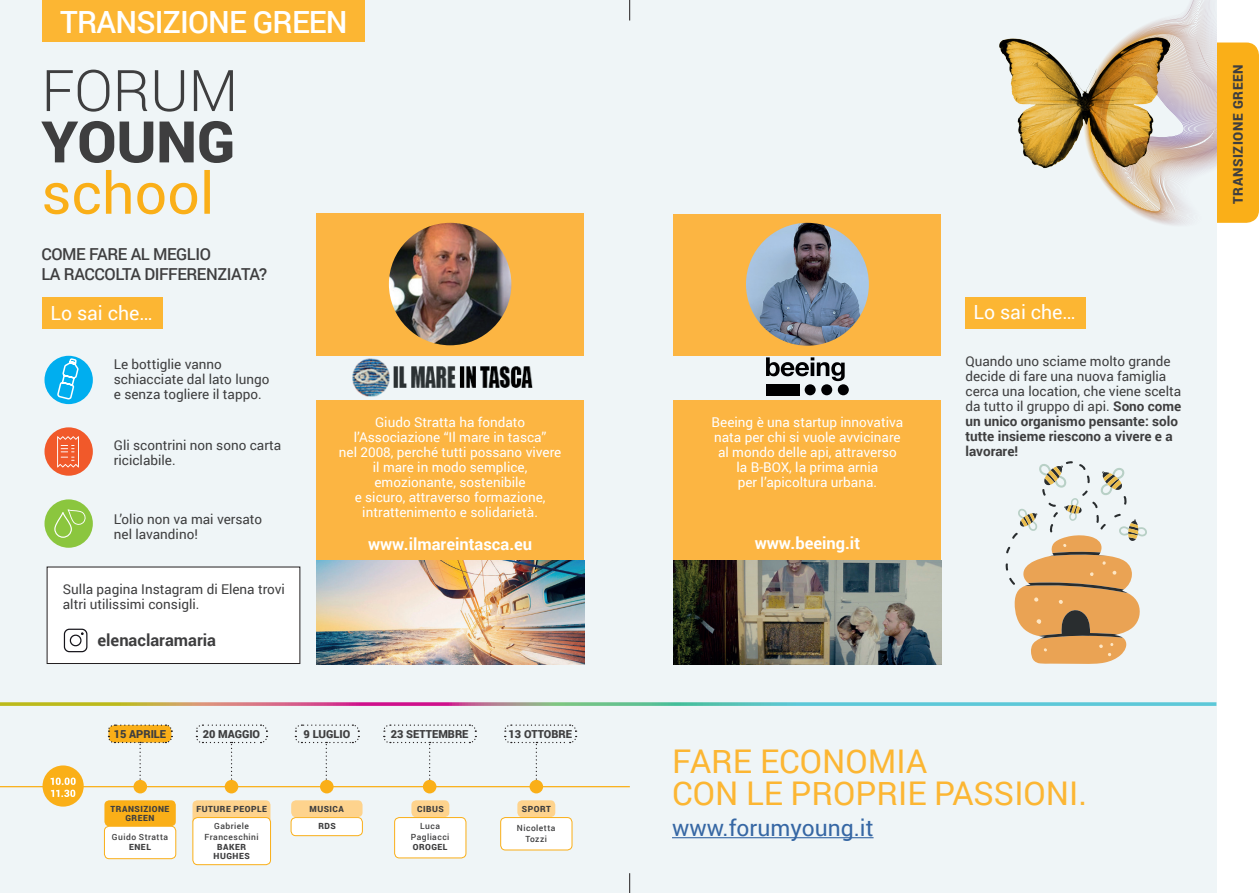
<style>
.page{position:relative;width:1259px;height:893px;background:#fff}
.page>*{position:absolute;margin:0;border:0;box-sizing:border-box;transform-origin:0 0}
.t1{font:32.7px/32.4px "Roboto";color:#fcb633}
.t2{font:500 30.6px "Roboto";letter-spacing:-.025em;color:#fff}
.t3{font:22.8px "Roboto";color:#3667a4}
.t4{font:19.5px "Roboto";color:#fff}
.t5{font:500 16.5px/19.8px "Roboto";letter-spacing:-.025em;color:#3e3e3f}
.t6{font:700 16.5px "Roboto";color:#fff}
.t7{font:700 16.5px "Roboto";color:#3e3e3f}
.t8{font:13.5px/15px "Roboto";color:#3e3e3f}
.t9{font:13.5px/15px "Roboto";color:#fff;text-align:center}
.t10{font:900 13.35px "Roboto";letter-spacing:.05em;color:#3e3e3f}
.t11{font:900 10.95px "Roboto";color:#3e3e3f}
.t12{font:900 8.4px/8.4px "Roboto";letter-spacing:.06em;color:#3e3e3f;text-align:center}
.t13{font:500 8.4px/10.5px "Roboto";letter-spacing:.055em;color:#3e3e3f;text-align:center}
.s1{font-weight:700}
</style>
<div class="page">
<div style="left:1192px;top:43px;width:67px;height:180px;background:#faaf18;border-radius:13px"></div>
<div style="left:0;top:0;width:1216px;height:893px;background:#eff5f7"></div>
<svg style="left:629px;top:0;width:1px;height:21px"></svg>
<svg style="left:0;top:702px;width:1216px;height:4px;background:#95a9a2"></svg>
<svg style="left:629px;top:873px;width:1px;height:20px"></svg>
<img style="left:999px;top:38px;width:84px;height:131px">
<svg style="left:1083px;top:1px;width:133px;height:224px"></svg>
<svg style="left:44px;top:170px;width:166px;height:44px"></svg>
<svg style="left:41px;top:121px;width:191px;height:42px"></svg>
<svg style="left:47px;top:70px;width:186px;height:42px"></svg>
<hr style="left:672px;top:837px;width:201px;height:1px;background:#3667a4">
<svg style="left:107px;top:724px;width:66px;height:60px"></svg>
<hr style="left:0;top:786px;width:630px;height:1px;background:#faaf18">
<div style="left:225px;top:780px;width:13px;height:13px;background:#faaf18;border-radius:50%"></div>
<div style="left:133px;top:780px;width:14px;height:13px;background:#faaf18;border-radius:50%"></div>
<div style="left:320px;top:780px;width:13px;height:13px;background:#faaf18;border-radius:50%"></div>
<div style="left:104px;top:800px;width:72px;height:26px;background:#faaf18;border-radius:5px"></div>
<div style="left:104px;top:826px;width:72px;height:33px;background:#fff;border-radius:5px"></div>
<div style="left:104px;top:826px;width:72px;height:33px;border:1px solid #faaf18;border-radius:5px"></div>
<div style="left:192px;top:800px;width:78px;height:26px;background:#fed38d;border-radius:5px"></div>
<div style="left:411px;top:800px;width:38px;height:17px;background:#fed38d;border-radius:5px"></div>
<div style="left:193px;top:817px;width:77px;height:48px;background:#fff;border-radius:5px"></div>
<div style="left:192px;top:817px;width:79px;height:48px;border:1px solid #faaf18;border-radius:5px"></div>
<div style="left:394px;top:817px;width:72px;height:41px;background:#fff;border-radius:5px"></div>
<div style="left:394px;top:817px;width:72px;height:41px;border:1px solid #faaf18;border-radius:5px"></div>
<div style="left:291px;top:817px;width:71px;height:19px;background:#fff;border-radius:5px"></div>
<div style="left:291px;top:817px;width:72px;height:19px;border:1px solid #faaf18;border-radius:5px"></div>
<svg style="left:383px;top:724px;width:94px;height:62px"></svg>
<div style="left:423px;top:780px;width:13px;height:13px;background:#faaf18;border-radius:50%"></div>
<div style="left:517px;top:800px;width:38px;height:17px;background:#fed38d;border-radius:5px"></div>
<svg style="left:504px;top:724px;width:73px;height:60px"></svg>
<div style="left:529px;top:780px;width:14px;height:13px;background:#faaf18;border-radius:50%"></div>
<svg style="left:195px;top:724px;width:73px;height:62px"></svg>
<svg style="left:294px;top:724px;width:66px;height:62px"></svg>
<div style="left:43px;top:765px;width:41px;height:42px;background:#faaf18;border-radius:50%"></div>
<svg style="left:51px;top:778px;width:25px;height:19px"></svg>
<div style="left:291px;top:800px;width:71px;height:17px;background:#fed38d;border-radius:5px"></div>
<div style="left:501px;top:817px;width:71px;height:33px;background:#fff;border-radius:5px"></div>
<div style="left:500px;top:817px;width:72px;height:33px;border:1px solid #faaf18;border-radius:5px"></div>
<div style="left:42px;top:297px;width:121px;height:31px;background:#fcb633"></div>
<div style="left:965px;top:297px;width:121px;height:31px;background:#fcb633"></div>
<div style="left:44px;top:427px;width:49px;height:49px;background:#f1592a;border-radius:50%"></div>
<div style="left:44px;top:499px;width:49px;height:49px;background:#8bc63e;border-radius:50%"></div>
<svg style="left:57px;top:436px;width:22px;height:31px"></svg>
<div style="left:47px;top:567px;width:253px;height:96px;background:#fff"></div>
<div style="left:47px;top:567px;width:253px;height:97px;border:1px solid #231f20"></div>
<div style="left:44px;top:356px;width:49px;height:48px;background:#00aeef;border-radius:50%"></div>
<svg style="left:57px;top:357px;width:23px;height:43px"></svg>
<svg style="left:54px;top:509px;width:32px;height:29px"></svg>
<svg style="left:64px;top:629px;width:23px;height:23px"></svg>
<div style="left:316px;top:214px;width:268px;height:449px;background:#fcb542"></div>
<div style="left:673px;top:214px;width:268px;height:449px;background:#fcb542"></div>
<div style="left:315px;top:356px;width:270px;height:43px;background:#eff5f7"></div>
<img style="left:352px;top:358px;width:181px;height:39px">
<div style="left:672px;top:356px;width:278px;height:43px;background:#eff5f7"></div>
<img style="left:316px;top:560px;width:268px;height:104px">
<img style="left:673px;top:560px;width:268px;height:104px">
<svg style="left:766px;top:357px;width:78px;height:24px"></svg>
<div style="left:804px;top:384px;width:11px;height:11px;background:#000001;border-radius:50%"></div>
<div style="left:838px;top:384px;width:11px;height:11px;background:#000001;border-radius:50%"></div>
<div style="left:821px;top:384px;width:11px;height:11px;background:#000001;border-radius:50%"></div>
<div style="left:766px;top:384px;width:33px;height:11px;background:#000001"></div>
<svg style="left:1005px;top:461px;width:142px;height:203px"></svg>
<img style="left:389px;top:223px;width:122px;height:122px;border-radius:61px">
<img style="left:746px;top:223px;width:123px;height:123px;border-radius:61px">
<div style="left:43px;top:0;width:322px;height:41px;background:#fcb633"></div>
<h2 class="t2" style="left:60px;top:0;width:289px">TRANSIZIONE GREEN</h2>
<p class="t5" style="left:41px;top:244px;width:227px">COME FARE AL MEGLIO<br>LA RACCOLTA DIFFERENZIATA?</p>
<h3 class="t4" style="left:51px;top:300px;width:104px">Lo sai che…</h3>
<h3 class="t4" style="left:973px;top:298px;width:104px">Lo sai che…</h3>
<p class="t8" style="left:114px;top:356px;width:157px">Le bottiglie vanno schiacciate dal lato lungo e senza togliere il tappo.</p>
<p class="t8" style="left:965px;top:353px;width:217px">Quando uno sciame molto grande decide di fare una nuova famiglia cerca una location, che viene scelta da tutto il gruppo di api. <span class="s1">Sono come un unico organismo pensante: solo tutte insieme riescono a vivere e a lavorare!</span></p>
<p class="t9" style="left:339px;top:414px;width:224px">Giudo Stratta ha fondato l’Associazione “Il mare in tasca”<br>nel 2008, perché tutti possano vivere il mare in modo semplice, emozionante, sostenibile<br>e sicuro, attraverso formazione, intrattenimento e solidarietà.</p>
<p class="t6" style="left:368px;top:532px;width:166px">www.ilmareintasca.eu</p>
<p class="t9" style="left:711px;top:414px;width:193px">Beeing è una startup innovativa nata per chi si vuole avvicinare al mondo delle api, attraverso la B-BOX, la prima arnia<br>per l’apicoltura urbana.</p>
<p class="t8" style="left:114px;top:438px;width:169px">Gli scontrini non sono carta riciclabile.</p>
<p class="t8" style="left:114px;top:511px;width:150px">L’olio non va mai versato nel lavandino!</p>
<p class="t6" style="left:754px;top:532px;width:107px">www.beeing.it</p>
<p class="t8" style="left:63px;top:581px;width:224px">Sulla pagina Instagram di Elena trovi altri utilissimi consigli.</p>
<p class="t7" style="left:97px;top:628px;width:120px">elenaclaramaria</p>
<p class="t11" style="left:114px;top:727px;width:54px">15 APRILE</p>
<p class="t11" style="left:203px;top:727px;width:59px">20 MAGGIO</p>
<p class="t11" style="left:303px;top:727px;width:48px">9 LUGLIO</p>
<p class="t11" style="left:391px;top:727px;width:79px">23 SETTEMBRE</p>
<p class="t11" style="left:508px;top:727px;width:65px">13 OTTOBRE</p>
<p class="t12" style="left:111px;top:805px;width:60px">TRANSIZIONE<br>GREEN</p>
<p class="t13" style="left:112px;top:831px;width:58px">Guido Stratta</p>
<p class="t12" style="left:129px;top:843px;width:23px">ENEL</p>
<p class="t12" style="left:196px;top:805px;width:72px">FUTURE PEOPLE</p>
<p class="t12" style="left:417px;top:805px;width:28px">CIBUS</p>
<p class="t12" style="left:309px;top:805px;width:36px">MUSICA</p>
<p class="t12" style="left:522px;top:805px;width:30px">SPORT</p>
<p class="t13" style="left:517px;top:823px;width:40px">Nicoletta<br>Tozzi</p>
<p class="t13" style="left:205px;top:821px;width:56px">Gabriele<br>Franceschini</p>
<p class="t12" style="left:214px;top:842px;width:38px;line-height:9px">BAKER<br>HUGHES</p>
<p class="t12" style="left:318px;top:822px;width:19px">RDS</p>
<p class="t13" style="left:411px;top:821px;width:40px">Luca<br>Pagliacci</p>
<p class="t12" style="left:413px;top:843px;width:36px">OROGEL</p>
<h1 class="t1" style="left:672px;top:744px;width:417px">FARE ECONOMIA<br>CON LE PROPRIE PASSIONI.</h1>
<h3 class="t3" style="left:672px;top:812px;width:203px">www.forumyoung.it</h3>
<p class="t10" style="left:1228px;top:204px;width:141px;rotate:-90deg">TRANSIZIONE GREEN</p>
</div>
